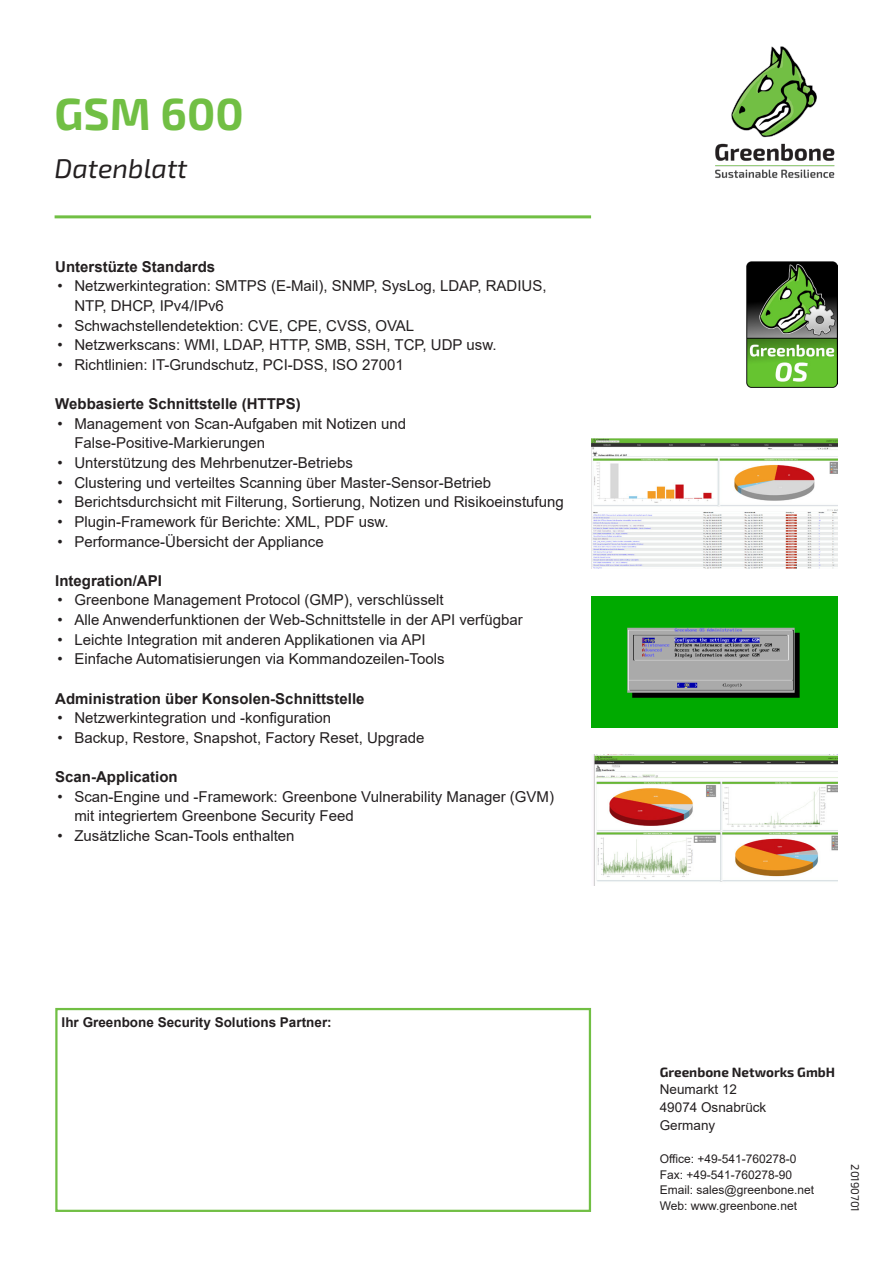
<style>
.page{position:relative;width:893px;height:1263px;background:#fff}
.page>*{position:absolute;margin:0;border:0;box-sizing:border-box;transform-origin:0 0}
.t1{font:700 45px "Greenbone";color:#71bf44}
.t2{font:italic 27px "Greenbone";color:#231f20}
.t3{font:15px/19.6px "Arial";color:#231f20}
.t4{font:700 15px "Arial";color:#231f20}
.t5{font:700 13.5px "Arial";color:#231f20}
.t6{font:700 13.5px/17.7px "Greenbone";color:#231f20}
.t7{font:13.5px "Arial";color:#231f20}
.t8{font:12px "Arial";color:#231f20}
.t9{font:11.25px "Greenbone";color:#231f20}
.s1{font-family:"Arial";font-weight:400}
</style>
<div class="page">
<img style="left:747px;top:262px;width:90px;height:125px">
<svg style="left:55px;top:1007px;width:537px;height:205px"></svg>
<img style="left:715px;top:47px;width:120px;height:132px">
<hr style="left:55px;top:215px;width:536px;height:3px;background:#71bf44">
<img style="left:591px;top:438px;width:247px;height:131px">
<img style="left:592px;top:596px;width:245px;height:131px">
<img style="left:593px;top:755px;width:244px;height:130px">
<p class="t1" style="left:55px;top:84px;width:191px">GSM 600</p>
<p class="t2" style="left:55px;top:151px;width:134px">Datenblatt</p>
<p class="t4" style="left:55px;top:256px;width:162px">Unterstüzte Standards</p>
<p class="t3" style="left:74px;top:276px;width:474px;text-indent:-17px">• Netzwerkintegration: SMTPS (E-Mail), SNMP, SysLog, LDAP, RADIUS,<br>NTP, DHCP, IPv4/IPv6</p>
<p class="t3" style="left:57px;top:315px;width:358px">• Schwachstellendetektion: CVE, CPE, CVSS, OVAL</p>
<p class="t3" style="left:57px;top:335px;width:441px">• Netzwerkscans: WMI, LDAP, HTTP, SMB, SSH, TCP, UDP usw.</p>
<p class="t3" style="left:57px;top:355px;width:348px">• Richtlinien: IT-Grundschutz, PCI-DSS, ISO 27001</p>
<p class="t4" style="left:55px;top:393px;width:247px">Webbasierte Schnittstelle (HTTPS)</p>
<p class="t3" style="left:74px;top:413px;width:333px;text-indent:-17px">• Management von Scan-Aufgaben mit Notizen und<br>False-Positive-Markierungen</p>
<p class="t3" style="left:57px;top:453px;width:297px">• Unterstützung des Mehrbenutzer-Betriebs</p>
<p class="t3" style="left:57px;top:472px;width:435px">• Clustering und verteiltes Scanning über Master-Sensor-Betrieb</p>
<p class="t3" style="left:57px;top:492px;width:508px">• Berichtsdurchsicht mit Filterung, Sortierung, Notizen und Risikoeinstufung</p>
<p class="t3" style="left:57px;top:512px;width:333px">• Plugin-Framework für Berichte: XML, PDF usw.</p>
<p class="t3" style="left:57px;top:531px;width:268px">• Performance-Übersicht der Appliance</p>
<p class="t4" style="left:55px;top:570px;width:108px">Integration/API</p>
<p class="t3" style="left:57px;top:590px;width:388px">• Greenbone Management Protocol (GMP), verschlüsselt</p>
<p class="t3" style="left:57px;top:610px;width:467px">• Alle Anwenderfunktionen der Web-Schnittstelle in der API verfügbar</p>
<p class="t3" style="left:57px;top:629px;width:370px">• Leichte Integration mit anderen Applikationen via API</p>
<p class="t3" style="left:57px;top:649px;width:389px">• Einfache Automatisierungen via Kommandozeilen-Tools</p>
<p class="t4" style="left:55px;top:688px;width:311px">Administration über Konsolen-Schnittstelle</p>
<p class="t3" style="left:57px;top:708px;width:275px">• Netzwerkintegration und -konfiguration</p>
<p class="t3" style="left:57px;top:728px;width:369px">• Backup, Restore, Snapshot, Factory Reset, Upgrade</p>
<p class="t4" style="left:55px;top:766px;width:124px">Scan-Application</p>
<p class="t3" style="left:74px;top:787px;width:481px;text-indent:-17px">• Scan-Engine und -Framework: Greenbone Vulnerability Manager (GVM) mit integriertem Greenbone Security Feed</p>
<p class="t3" style="left:57px;top:826px;width:239px">• Zusätzliche Scan-Tools enthalten</p>
<p class="t5" style="left:62px;top:1012px;width:272px">Ihr Greenbone Security Solutions Partner:</p>
<p class="t6" style="left:660px;top:1062px;width:177px">Greenbone Networks GmbH<br><span class="s1">Neumarkt 12</span></p>
<p class="t7" style="left:660px;top:1098px;width:108px">49074 Osnabrück</p>
<p class="t7" style="left:660px;top:1115px;width:57px">Germany</p>
<p class="t8" style="left:660px;top:1150px;width:138px">Office: +49-541-760278-0</p>
<p class="t8" style="left:660px;top:1166px;width:134px">Fax: +49-541-760278-90</p>
<p class="t8" style="left:660px;top:1182px;width:156px">Email: sales@greenbone.net</p>
<p class="t8" style="left:660px;top:1197px;width:139px">Web: www.greenbone.net</p>
<p class="t9" style="left:862px;top:1164px;width:49px;rotate:90deg">20190701</p>
</div>
